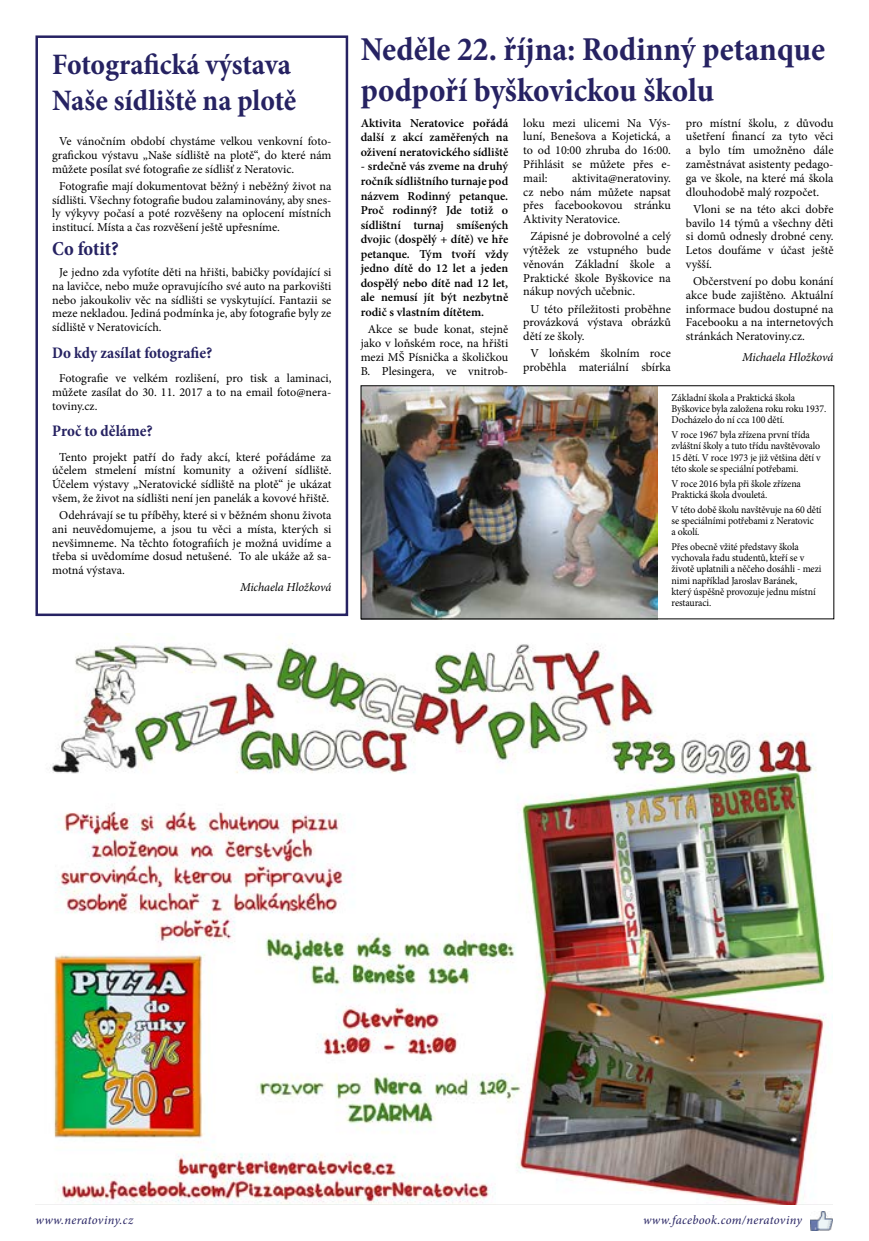
<style>
.page{position:relative;width:869px;height:1241px;background:#fff}
.page>*{position:absolute;margin:0;border:0;box-sizing:border-box;transform-origin:0 0}
.t1{font:700 condensed 33.75px/40.5px "Minion Pro";color:#262262}
.t2{font:700 condensed 30px/36px "Minion Pro";color:#262262}
.t3{font:700 condensed 20px "Minion Pro";letter-spacing:-.005em;color:#262262}
.t4{font:700 condensed 16.25px "Minion Pro";color:#262262}
.t5{font:italic 12.5px "Minion Pro";letter-spacing:.02em;color:#262262}
.t6{font:12.12px/13.8px "Minion Pro";color:#000;text-align:justify}
.t7{font:600 12.12px/14.5px "Minion Pro";color:#000;text-align:justify}
.t8{font:italic 12.12px "Minion Pro";letter-spacing:-.005em;color:#000}
.t9{font:10.38px/11.2px "Minion Pro";letter-spacing:-.01em;color:#000;scale:.95 1}
</style>
<div class="page">
<img style="left:810px;top:1211px;width:22px;height:19px">
<div style="left:35px;top:35px;width:313px;height:581px;border:2px solid #262262"></div>
<img style="left:362px;top:387px;width:295px;height:230px">
<img style="left:52px;top:633px;width:776px;height:570px">
<h2 class="t2" style="left:52px;top:46px;width:245px">Fotografická výstava<br>Naše sídliště na plotě</h2>
<p class="t6" style="left:52px;top:134px;width:281px;text-indent:7px">Ve vánočním období chystáme velkou venkovní foto&shy;grafickou výstavu „Naše sídliště na plotě“, do které nám můžete posílat své fotografie ze sídlišť z Neratovic.</p>
<p class="t6" style="left:52px;top:179px;width:281px;text-indent:7px">Fotografie mají dokumentovat běžný i neběžný život na sídlišti. Všechny fotografie budou zalaminovány, aby snes&shy;ly výkyvy počasí a poté rozvěšeny na oplocení místních institucí. Místa a čas rozvěšení ještě upřesníme.</p>
<h3 class="t3" style="left:52px;top:235px;width:68px">Co fotit?</h3>
<p class="t6" style="left:52px;top:265px;width:281px;text-indent:7px">Je jedno zda vyfotíte děti na hřišti, babičky povídající si na lavičce, nebo muže opravujícího své auto na parkovišti nebo jakoukoliv věc na sídlišti se vyskytující. Fantazii se meze nekladou. Jediná podmínka je, aby fotografie byly ze sídliště v Neratovicích.</p>
<h3 class="t4" style="left:52px;top:341px;width:162px">Do kdy zasílat fotografie?</h3>
<p class="t6" style="left:52px;top:371px;width:281px;text-indent:7px">Fotografie ve velkém rozlišení, pro tisk a laminaci, můžete zasílat do 30. 11. 2017 a to na email foto@nera&shy;toviny.cz.</p>
<h3 class="t4" style="left:52px;top:419px;width:102px">Proč to děláme?</h3>
<p class="t6" style="left:52px;top:450px;width:281px;text-align:center">Tento projekt patří do řady akcí, které pořádáme za účelem stmelení místní komunity a oživení sídliště.<br>Účelem výstavy „Neratovické sídliště na plotě“ je ukázat všem, že život na sídlišti není jen panelák a kovové hřiště.</p>
<p class="t6" style="left:52px;top:508px;width:281px;text-indent:7px">Odehrávají se tu příběhy, které si v běžném shonu života ani neuvědomujeme, a jsou tu věci a místa, kterých si nevšimneme. Na těchto fotografiích je možná uvidíme a třeba si uvědomíme dosud netušené. To ale ukáže až sa&shy;motná výstava.</p>
<p class="t8" style="left:240px;top:579px;width:93px">Michaela Hložková</p>
<h1 class="t1" style="left:360px;top:29px;width:465px">Neděle 22. října: Rodinný petanque podpoří byškovickou školu</h1>
<p class="t7" style="left:360px;top:115px;width:149px">Aktivita Neratovice pořádá další z akcí zaměřených na oživení neratovického sídliště</p>
<p class="t7" style="left:360px;top:159px;width:149px">- srdečně vás zveme na druhý ročník sídlištního turnaje pod názvem Rodinný petanque.<br>Proč rodinný? Jde totiž o sídlištní turnaj smíšených dvojic (dospělý + dítě) ve hře petanque. Tým tvoří vždy jedno dítě do 12 let a jeden dospělý nebo dítě nad 12 let, ale nemusí jít být nezbytně rodič s vlastním dítětem.</p>
<p class="t6" style="left:360px;top:322px;width:149px;text-align:center">Akce se bude konat, stejně jako v loňském roce, na hřišti mezi MŠ Písnička a školičkou<br>B. Plesingera, ve vnitrob-</p>
<p class="t6" style="left:523px;top:116px;width:149px">loku mezi ulicemi Na Výs&shy;luní, Benešova a Kojetická, a to od 10:00 zhruba do 16:00.<br>Přihlásit se můžete přes e&shy;mail:</p>
<p class="t6" style="left:523px;top:171px;width:149px;text-indent:49px">aktivita@neratoviny. cz nebo nám můžete napsat přes facebookovou stránku Aktivity Neratovice.</p>
<p class="t6" style="left:523px;top:229px;width:149px;text-indent:7px">Zápisné je dobrovolné a celý výtěžek ze vstupného bude věnován Základní škole a Praktické škole Byškovice na nákup nových učebnic.</p>
<p class="t6" style="left:523px;top:302px;width:149px;text-indent:7px">U této příležitosti proběhne provázková výstava obrázků dětí ze školy.</p>
<p class="t6" style="left:523px;top:347px;width:149px;text-align:center">V loňském školním roce proběhla materiální sbírka</p>
<p class="t6" style="left:685px;top:116px;width:149px">pro místní školu, z důvodu ušetření financí za tyto věci a bylo tím umožněno dále zaměstnávat asistenty pedago&shy;ga ve škole, na které má škola dlouhodobě malý rozpočet.</p>
<p class="t6" style="left:685px;top:202px;width:149px;text-indent:7px">Vloni se na této akci dobře bavilo 14 týmů a všechny děti si domů odnesly drobné ceny.<br>Letos doufáme v účast ještě vyšší.</p>
<p class="t6" style="left:685px;top:274px;width:149px;text-indent:7px">Občerstvení po dobu konání akce bude zajištěno. Aktuální informace budou dostupné na Facebooku a na internetových stránkách Neratoviny.cz.</p>
<p class="t8" style="left:741px;top:349px;width:93px">Michaela Hložková</p>
<p class="t9" style="left:671px;top:392px;width:164px">Základní škola a Praktická škola<br>Byškovice byla založena roku roku 1937.<br>Docházelo do ní cca 100 dětí.</p>
<p class="t9" style="left:671px;top:429px;width:158px">V roce 1967 byla zřízena první třída zvláštní školy a tuto třídu navštěvovalo 15 dětí. V roce 1973 je již většina dětí v této skole se speciální potřebami.</p>
<p class="t9" style="left:671px;top:477px;width:138px">V roce 2016 byla při škole zřízena<br>Praktická škola dvouletá.</p>
<p class="t9" style="left:671px;top:503px;width:159px">V této době školu navštěvuje na 60 dětí se speciálními potřebami z Neratovic<br>a okolí.</p>
<p class="t9" style="left:671px;top:541px;width:159px">Přes obecně vžité představy škola vychovala řadu studentů, kteří se v životě uplatnili a něčeho dosáhli - mezi nimi například Jaroslav Baránek,<br>který úspěšně provozuje jednu místní restauraci.</p>
<p class="t5" style="left:35px;top:1211px;width:99px">www.neratoviny.cz</p>
<p class="t5" style="left:642px;top:1211px;width:160px">www.facebook.com/neratoviny</p>
</div>
